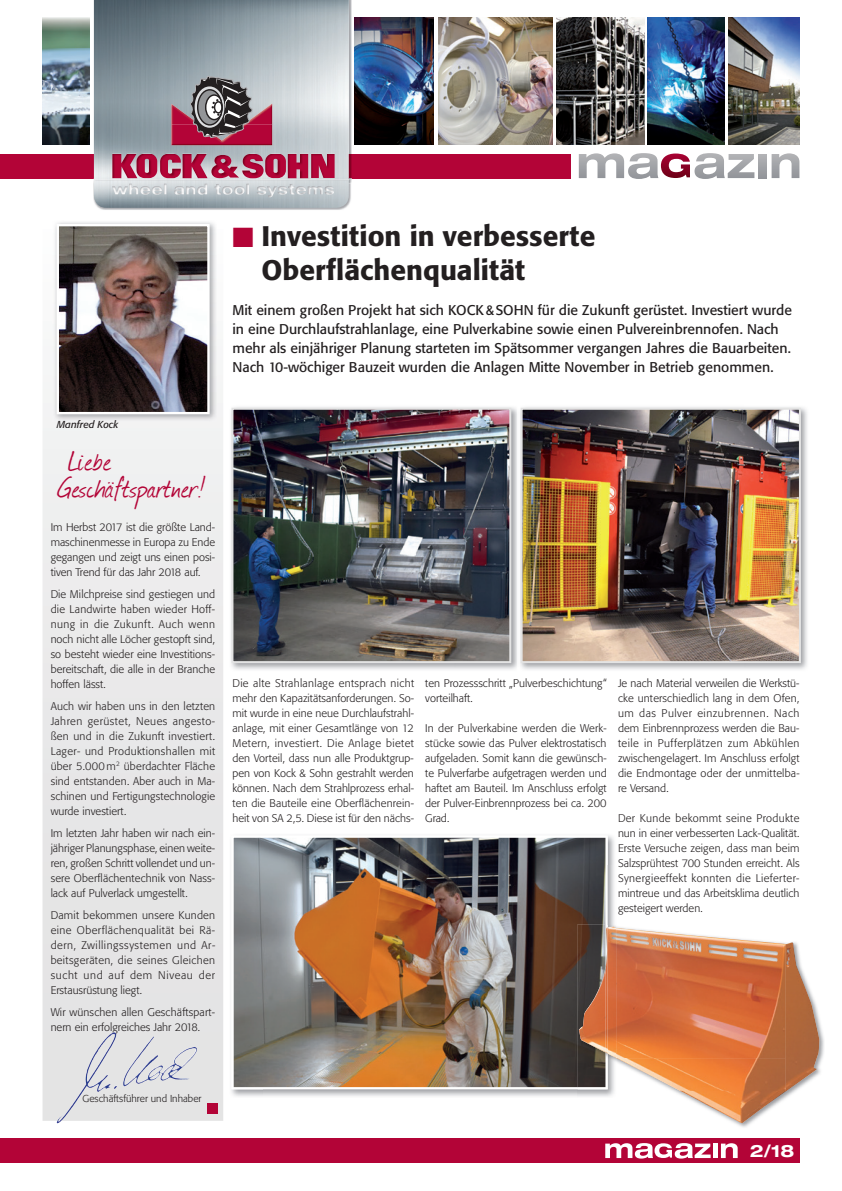
<style>
.page{position:relative;width:842px;height:1191px;background:#fff}
.page>*{position:absolute;margin:0;border:0;box-sizing:border-box;transform-origin:0 0}
.t1{font:34px/27px "Journal";letter-spacing:.02em;color:#b30437}
.t2{font:500 28px/34px "Formata BQ";color:#231f20}
.t3{font:700 expanded 17px "Helvetica Neue LT";color:#fff}
.t4{font:14px/19px "Formata BQ";color:#231f20}
.t5{font:300 11px/15px "Formata BQ";color:#231f20;text-align:justify}
.t6{font:300 10px "Formata BQ";color:#231f20}
.t7{font:italic 10px "Formata BQ";color:#231f20}
.s1{color:#b30437}
</style>
<div class="page">
<svg style="left:43px;top:376px;width:180px;height:744px;background:#e8e8e8"></svg>
<img style="left:43px;top:17px;width:47px;height:128px">
<img style="left:557px;top:17px;width:88px;height:128px">
<img style="left:648px;top:17px;width:77px;height:128px">
<img style="left:354px;top:17px;width:80px;height:128px">
<img style="left:439px;top:17px;width:114px;height:128px">
<img style="left:729px;top:17px;width:71px;height:128px">
<div style="left:0;top:154px;width:571px;height:24px;background:#b30437"></div>
<svg style="left:758px;top:154px;width:8px;height:24px"></svg>
<svg style="left:772px;top:153px;width:27px;height:25px"></svg>
<svg style="left:579px;top:153px;width:175px;height:26px"></svg>
<img style="left:94px;top:0;width:255px;height:180px">
<img style="left:93px;top:181px;width:258px;height:29px">
<img style="left:94px;top:180px;width:257px;height:3px">
<div style="left:207px;top:1103px;width:11px;height:11px;background:#b30437"></div>
<div style="left:0;top:1138px;width:799px;height:24px;background:#b30437"></div>
<img style="left:171px;top:124px;width:101px;height:21px">
<img style="left:253px;top:104px;width:19px;height:20px">
<img style="left:171px;top:104px;width:18px;height:20px">
<svg style="left:189px;top:75px;width:64px;height:66px;background:#7b646c"></svg>
<div style="left:713px;top:1143px;width:5px;height:15px;background:#fff"></div>
<svg style="left:721px;top:1143px;width:17px;height:15px"></svg>
<svg style="left:605px;top:1143px;width:106px;height:15px"></svg>
<img style="left:53px;top:222px;width:164px;height:199px">
<img style="left:60px;top:227px;width:147px;height:184px">
<div style="left:57px;top:224px;width:153px;height:190px;border:2px solid #fff"></div>
<img style="left:80px;top:1032px;width:33px;height:62px">
<img style="left:608px;top:835px;width:6px;height:30px">
<img style="left:231px;top:1089px;width:32px;height:8px">
<img style="left:608px;top:865px;width:6px;height:59px">
<img style="left:233px;top:837px;width:375px;height:251px">
<img style="left:231px;top:407px;width:286px;height:263px">
<img style="left:234px;top:411px;width:274px;height:249px">
<div style="left:231px;top:408px;width:280px;height:255px;border:2px solid #e3e3e3"></div>
<img style="left:745px;top:407px;width:62px;height:263px">
<img style="left:520px;top:638px;width:225px;height:32px">
<img style="left:524px;top:411px;width:274px;height:249px">
<div style="left:521px;top:408px;width:280px;height:255px;border:2px solid #e3e3e3"></div>
<img style="left:616px;top:926px;width:208px;height:201px">
<img style="left:577px;top:924px;width:39px;height:173px">
<img style="left:577px;top:924px;width:31px;height:165px">
<img style="left:616px;top:928px;width:170px;height:163px">
<img style="left:785px;top:942px;width:34px;height:149px">
<img style="left:680px;top:1090px;width:106px;height:33px">
<img style="left:608px;top:926px;width:8px;height:132px">
<img style="left:579px;top:966px;width:27px;height:86px">
<img style="left:606px;top:927px;width:2px;height:126px">
<h2 class="t2" style="left:262px;top:219px;width:335px;text-indent:-29px"><span class="s1">■</span> Investition in verbesserte<br>Oberflächenqualität</h2>
<p class="t4" style="left:232px;top:301px;width:561px">Mit einem großen Projekt hat sich KOCK &amp; SOHN für die Zukunft gerüstet. Investiert wurde in eine Durchlaufstrahlanlage, eine Pulverkabine sowie einen Pulvereinbrennofen. Nach mehr als einjähriger Planung starteten im Spätsommer vergangen Jahres die Bauarbeiten.<br>Nach 10-wöchiger Bauzeit wurden die Anlagen Mitte November in Betrieb genommen.</p>
<p class="t7" style="left:57px;top:418px;width:63px">Manfred Kock</p>
<h1 class="t1" style="left:59px;top:446px;width:147px">Liebe<br>Geschäftspartner!</h1>
<p class="t5" style="left:51px;top:519px;width:166px">Im Herbst 2017 ist die größte Land&shy;maschinenmesse in Europa zu Ende gegangen und zeigt uns einen posi&shy;tiven Trend für das Jahr 2018 auf.</p>
<p class="t5" style="left:51px;top:586px;width:166px">Die Milchpreise sind gestiegen und die Landwirte haben wieder Hoff&shy;nung in die Zukunft. Auch wenn noch nicht alle Löcher gestopft sind, so besteht wieder eine Investitions&shy;bereitschaft, die alle in der Branche hoffen lässt.</p>
<p class="t5" style="left:51px;top:699px;width:166px">Auch wir haben uns in den letzten Jahren gerüstet, Neues angesto&shy;ßen und in die Zukunft investiert.<br>Lager- und Produktionshallen mit über 5.000 m<sup>2</sup> überdachter Fläche sind entstanden. Aber auch in Ma&shy;schinen und Fertigungstechnologie wurde investiert.</p>
<p class="t5" style="left:51px;top:825px;width:166px">Im letzten Jahr haben wir nach ein&shy;jähriger Planungsphase, einen weite&shy;ren, großen Schritt vollendet und un&shy;sere Oberflächentechnik von Nass&shy;lack auf Pulverlack umgestellt.</p>
<p class="t5" style="left:51px;top:907px;width:166px">Damit bekommen unsere Kunden eine Oberflächenqualität bei Rä&shy;dern, Zwillingssystemen und Ar&shy;beitsgeräten, die seines Gleichen sucht und auf dem Niveau der Erstausrüstung liegt.</p>
<p class="t5" style="left:51px;top:1005px;width:166px">Wir wünschen allen Geschäftspart&shy;nern ein erfolgreiches Jahr 2018.</p>
<p class="t5" style="left:232px;top:675px;width:183px">Die alte Strahlanlage entsprach nicht mehr den Kapazitätsanforderungen. So&shy;mit wurde in eine neue Durchlaufstrahl&shy;anlage, mit einer Gesamtlänge von 12<br>Metern, investiert. Die Anlage bietet den Vorteil, dass nun alle Produktgrup&shy;pen von Kock &amp; Sohn gestrahlt werden können. Nach dem Strahlprozess erhal&shy;ten die Bauteile eine Oberflächenrein&shy;heit von SA 2,5. Diese ist für den nächs-</p>
<p class="t5" style="left:425px;top:675px;width:183px">ten Prozessschritt „Pulverbeschichtung“ vorteilhaft.</p>
<p class="t5" style="left:425px;top:720px;width:183px">In der Pulverkabine werden die Werk&shy;stücke sowie das Pulver elektrostatisch aufgeladen. Somit kann die gewünsch&shy;te Pulverfarbe aufgetragen werden und haftet am Bauteil. Im Anschluss erfolgt der Pulver-Einbrennprozess bei ca. 200<br>Grad.</p>
<p class="t5" style="left:618px;top:675px;width:183px">Je nach Material verweilen die Werkstü&shy;cke unterschiedlich lang in dem Ofen, um das Pulver einzubrennen. Nach dem Einbrennprozess werden die Bau&shy;teile in Pufferplätzen zum Abkühlen zwischengelagert. Im Anschluss erfolgt die Endmontage oder der unmittelba&shy;re Versand.</p>
<p class="t5" style="left:618px;top:810px;width:183px">Der Kunde bekommt seine Produkte nun in einer verbesserten Lack-Qualität.<br>Erste Versuche zeigen, dass man beim Salzsprühtest 700 Stunden erreicht. Als Synergieeffekt konnten die Lieferter&shy;mintreue und das Arbeitsklima deutlich gesteigert werden.</p>
<p class="t6" style="left:82px;top:1092px;width:120px">Geschäftsführer und Inhaber</p>
<h3 class="t3" style="left:750px;top:1139px;width:46px">2/18</h3>
</div>
